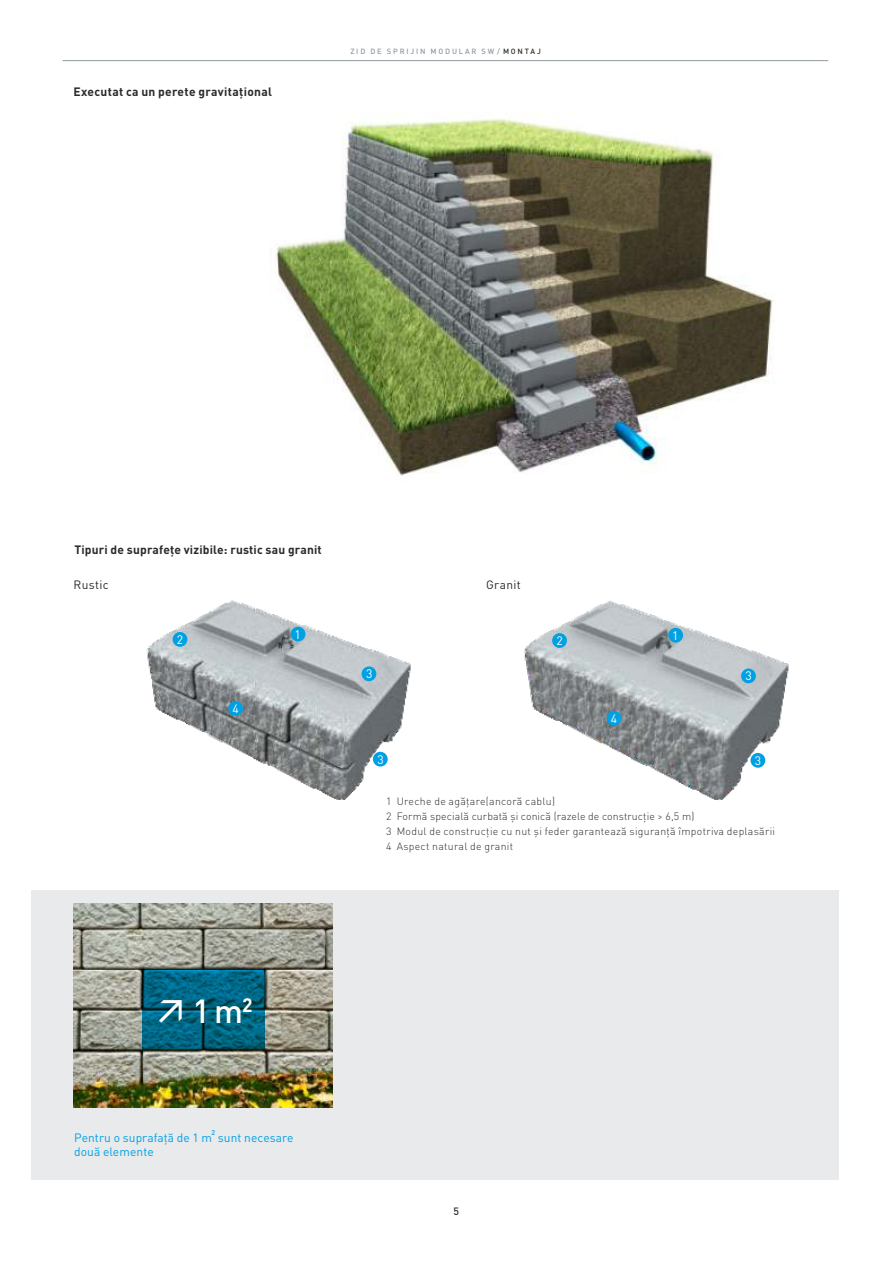
<style>
.page{position:relative;width:893px;height:1263px;background:#fff}
.page>*{position:absolute;margin:0;border:0;box-sizing:border-box;transform-origin:0 0}
.t1{font:500 33px "DIN Pro";color:#fefefe}
.t2{font:12.15px "DIN Pro";color:#fefefe}
.t3{font:700 12px "DIN Pro";letter-spacing:.015em;color:#2b2a29}
.t4{font:12px/14.1px "DIN Pro";letter-spacing:.01em;color:#00a0e3}
.t5{font:12px "DIN Pro";letter-spacing:.025em;color:#2b2a29}
.t6{font:300 10.5px/15px "DIN Pro";letter-spacing:.03em;color:#2b2a29}
.t7{font:500 10.5px "DIN Pro";color:#2b2a29}
.t8{font:500 7.5px "DIN Pro";letter-spacing:.245em;color:#91999d}
.t9{font:500 7.05px "DIN Pro";color:#00a0e3}
.s1{color:#2b2a29}
</style>
<div class="page">
<div style="left:31px;top:890px;width:808px;height:290px;background:#e8eaec"></div>
<img style="left:74px;top:903px;width:259px;height:204px">
<svg style="left:142px;top:969px;width:122px;height:81px;background:#00617d"></svg>
<img style="left:147px;top:600px;width:264px;height:200px">
<div style="left:173px;top:632px;width:14px;height:15px;background:#00a0e3;border-radius:50%"></div>
<div style="left:362px;top:666px;width:14px;height:15px;background:#00a0e3;border-radius:50%"></div>
<div style="left:373px;top:752px;width:15px;height:14px;background:#00a0e3;border-radius:50%"></div>
<div style="left:228px;top:701px;width:15px;height:15px;background:#00a0e3;border-radius:50%"></div>
<div style="left:291px;top:627px;width:14px;height:14px;background:#00a0e3;border-radius:50%"></div>
<img style="left:523px;top:601px;width:266px;height:199px">
<div style="left:552px;top:633px;width:15px;height:15px;background:#00a0e3;border-radius:50%"></div>
<div style="left:741px;top:668px;width:15px;height:15px;background:#00a0e3;border-radius:50%"></div>
<div style="left:750px;top:753px;width:15px;height:15px;background:#00a0e3;border-radius:50%"></div>
<div style="left:607px;top:711px;width:14px;height:15px;background:#00a0e3;border-radius:50%"></div>
<div style="left:668px;top:628px;width:15px;height:15px;background:#00a0e3;border-radius:50%"></div>
<img style="left:270px;top:118px;width:505px;height:358px">
<hr style="left:63px;top:60px;width:765px;height:1px;background:#91999d">
<p class="t3" style="left:74px;top:87px;width:200px">Executat ca un perete gravitațional</p>
<p class="t8" style="left:350px;top:49px;width:192px">ZID DE SPRIJIN MODULAR SW / <span class="s1">MONTAJ</span></p>
<p class="t3" style="left:74px;top:545px;width:249px">Tipuri de suprafețe vizibile: rustic sau granit</p>
<p class="t5" style="left:74px;top:580px;width:37px">Rustic</p>
<p class="t5" style="left:486px;top:580px;width:36px">Granit</p>
<p class="t2" style="left:177px;top:634px;width:8px">2</p>
<p class="t2" style="left:232px;top:703px;width:8px">4</p>
<p class="t2" style="left:294px;top:629px;width:8px">1</p>
<p class="t2" style="left:366px;top:669px;width:8px">3</p>
<p class="t2" style="left:377px;top:754px;width:8px">3</p>
<p class="t2" style="left:556px;top:635px;width:8px">2</p>
<p class="t2" style="left:611px;top:713px;width:8px">4</p>
<p class="t2" style="left:672px;top:631px;width:8px">1</p>
<p class="t2" style="left:745px;top:671px;width:8px">3</p>
<p class="t2" style="left:755px;top:755px;width:8px">3</p>
<h1 class="t1" style="left:154px;top:998px;width:100px">↗1 m<sup>2</sup></h1>
<p class="t9" style="left:211px;top:1129px;width:5px">2</p>
<p class="t4" style="left:74px;top:1132px;width:221px">Pentru o suprafață de 1 m sunt necesare două elemente</p>
<p class="t6" style="left:386px;top:795px;width:391px">1 Ureche de agățare(ancoră cablu)<br>2 Formă specială curbată și conică (razele de construcție &gt; 6,5 m)<br>3 Modul de construcție cu nut și feder garantează siguranță împotriva deplasării 4 Aspect natural de granit</p>
<p class="t7" style="left:453px;top:1207px;width:7px">5</p>
</div>
